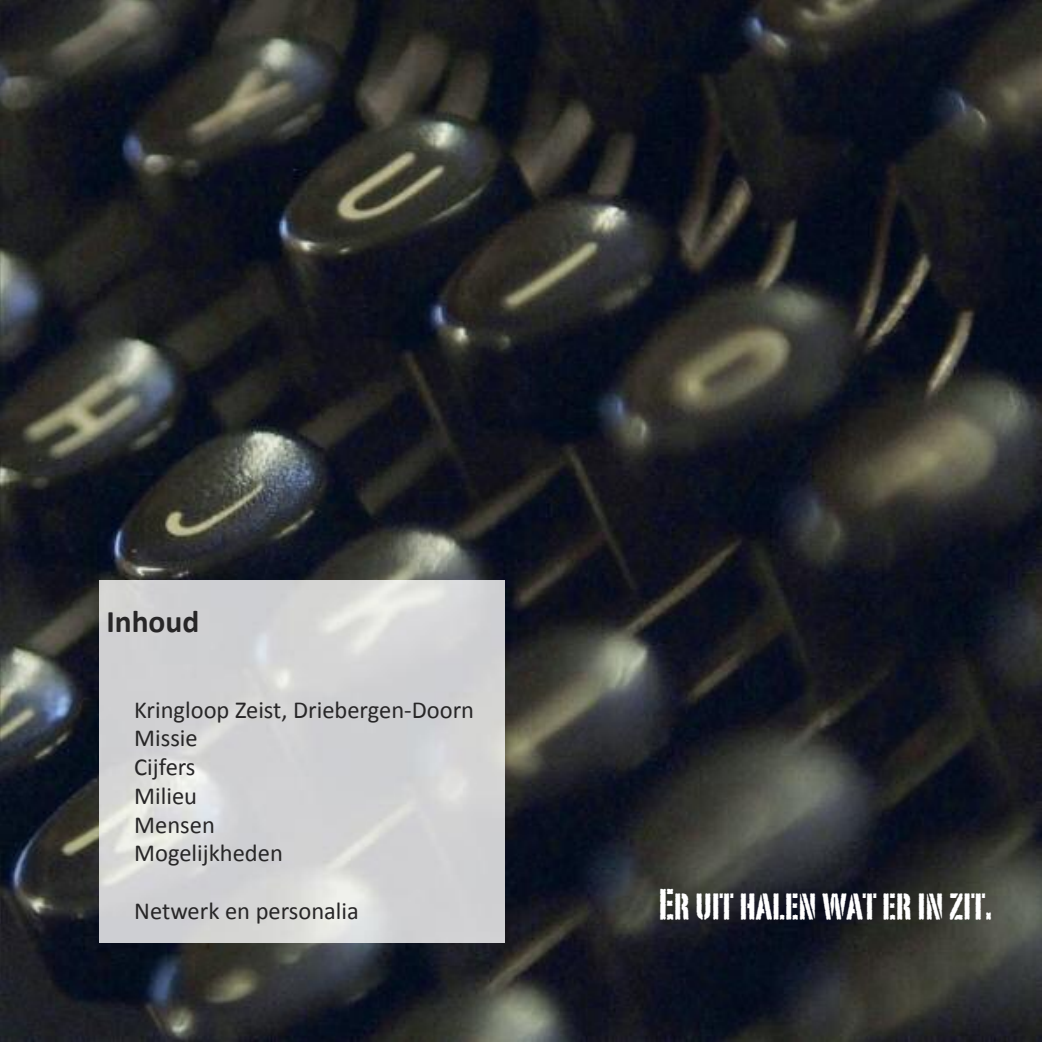
<style>
.page{position:relative;width:1042px;height:1042px;background:#fff}
.page>*{position:absolute;margin:0;border:0;box-sizing:border-box;transform-origin:0 0}
.t1{font:42px "Portago ITCTT";color:#fff}
.t2{font:700 31.5px "Calibri";color:#272627}
.t3{font:24.5px/28.7px "Calibri";color:#272627}
</style>
<div class="page">
<img style="left:0;top:0;width:1042px;height:1042px">
<img style="left:99px;top:580px;width:405px;height:363px">
<p class="t2" style="left:106px;top:601px;width:94px">Inhoud</p>
<p class="t3" style="left:134px;top:695px;width:341px">Kringloop Zeist, Driebergen-Doorn<br>Missie<br>Cijfers<br>Milieu<br>Mensen<br>Mogelijkheden</p>
<p class="t3" style="left:134px;top:896px;width:226px">Netwerk en personalia</p>
<h1 class="t1" style="left:658px;top:877px;width:335px">Eruithalenwaterin zit.</h1>
</div>
